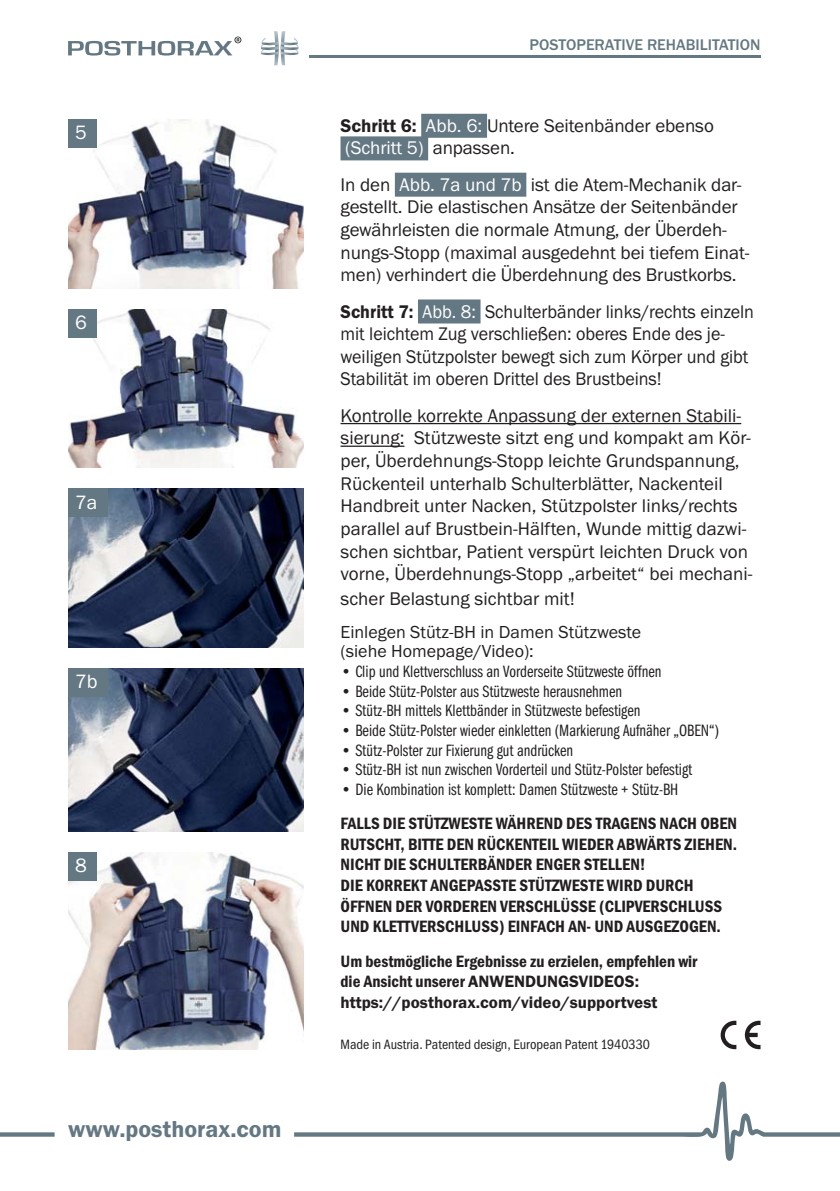
<style>
.page{position:relative;width:840px;height:1191px;background:#fff}
.page>*{position:absolute;margin:0;border:0;box-sizing:border-box;transform-origin:0 0}
.t1{font:24px "Franklin Got Itc TOT Dem";color:#647883}
.t2{font:20px "Franklin Got Itc TOT Boo";color:#fff}
.t3{font:19px/22.6px "Franklin Got Itc TOT Boo";letter-spacing:-.005em;color:#231f20}
.t4{font:19px/22.6px "Franklin Got Itc TOT Boo";letter-spacing:-.005em;color:#231f20;scale:.95 1}
.t5{font:18px/19.6px "Franklin Got Itc TOT Boo";color:#231f20}
.t6{font:17px "Franklin Got Itc TOT Boo Com";color:#231f20}
.t7{font:17px/20.6px "Franklin Got Itc TOT Dem Con";color:#231f20}
.t8{font:17px "Franklin Got Itc TOT Dem";color:#231f20}
.t9{font:500 16px "Franklin Got Itc TOT";color:#647883}
.t10{font:14px "Franklin Got Itc TOT Boo Con";color:#231f20}
.s1{font-family:"Franklin Got Itc TOT Dem"}
.s2{color:#fff}
</style>
<div class="page">
<svg style="left:0;top:1132px;width:55px;height:5px"></svg>
<svg style="left:294px;top:1081px;width:545px;height:80px"></svg>
<hr style="left:309px;top:56px;width:451px;height:2px;background:#647883">
<img style="left:68px;top:119px;width:235px;height:169px">
<div style="left:68px;top:119px;width:28px;height:28px;background:#647883"></div>
<img style="left:68px;top:309px;width:235px;height:159px">
<div style="left:68px;top:309px;width:28px;height:28px;background:#647883"></div>
<img style="left:68px;top:489px;width:235px;height:158px">
<div style="left:68px;top:489px;width:40px;height:28px;background:#647883"></div>
<img style="left:68px;top:668px;width:235px;height:163px">
<div style="left:68px;top:668px;width:40px;height:28px;background:#647883"></div>
<img style="left:68px;top:852px;width:235px;height:197px">
<div style="left:68px;top:852px;width:28px;height:28px;background:#647883"></div>
<div style="left:421px;top:114px;width:66px;height:24px;background:#647883"></div>
<div style="left:340px;top:136px;width:88px;height:24px;background:#647883"></div>
<div style="left:394px;top:173px;width:132px;height:24px;background:#647883"></div>
<div style="left:418px;top:299px;width:62px;height:24px;background:#647883"></div>
<hr style="left:340px;top:423px;width:400px;height:1px;background:#231f20">
<hr style="left:340px;top:445px;width:64px;height:2px;background:#231f20">
<svg style="left:261px;top:31px;width:37px;height:34px"></svg>
<svg style="left:68px;top:37px;width:173px;height:19px"></svg>
<svg style="left:744px;top:1020px;width:16px;height:29px"></svg>
<svg style="left:720px;top:1020px;width:16px;height:29px"></svg>
<p class="t2" style="left:75px;top:125px;width:13px">5</p>
<p class="t2" style="left:75px;top:315px;width:13px">6</p>
<p class="t2" style="left:75px;top:494px;width:24px">7a</p>
<p class="t2" style="left:75px;top:674px;width:24px">7b</p>
<p class="t2" style="left:75px;top:857px;width:13px">8</p>
<p class="t1" style="left:68px;top:1119px;width:215px">www.posthorax.com</p>
<p class="t9" style="left:529px;top:39px;width:232px">POSTOPERATIVE REHABILITATION</p>
<p class="t3" style="left:340px;top:116px;width:374px"><span class="s1">Schritt 6:</span> <span class="s2">Abb. 6:</span> Untere Seitenbänder ebenso <span class="s2">(Schritt 5)</span> anpassen.</p>
<p class="t3" style="left:340px;top:175px;width:410px">In den <span class="s2">Abb. 7a und 7b</span> ist die Atem-Mechanik dar&shy;gestellt. Die elastischen Ansätze der Seitenbänder gewährleisten die normale Atmung, der Überdeh&shy;nungs-Stopp (maximal ausgedehnt bei tiefem Einat&shy;men) verhindert die Überdehnung des Brustkorbs.</p>
<p class="t4" style="left:340px;top:301px;width:436px"><span class="s1">Schritt 7:</span> <span class="s2">Abb. 8:</span> Schulterbänder links/rechts einzeln mit leichtem Zug verschließen: oberes Ende des je&shy;weiligen Stützpolster bewegt sich zum Körper und gibt Stabilität im oberen Drittel des Brustbeins!</p>
<p class="t3" style="left:340px;top:406px;width:413px">Kontrolle korrekte Anpassung der externen Stabili&shy;sierung: Stützweste sitzt eng und kompakt am Kör&shy;per, Überdehnungs-Stopp leichte Grundspannung, Rückenteil unterhalb Schulterblätter, Nackenteil Handbreit unter Nacken, Stützpolster links/rechts parallel auf Brustbein-Hälften, Wunde mittig dazwi&shy;schen sichtbar, Patient verspürt leichten Druck von vorne, Überdehnungs-Stopp „arbeitet“ bei mechani-</p>
<p class="t3" style="left:340px;top:588px;width:236px">scher Belastung sichtbar mit!</p>
<p class="t5" style="left:340px;top:623px;width:302px">Einlegen Stütz-BH in Damen Stützweste (siehe Homepage/Video):</p>
<p class="t6" style="left:340px;top:665px;width:322px">• Clip und Klettverschluss an Vorderseite Stützweste öffnen</p>
<p class="t6" style="left:340px;top:684px;width:283px">• Beide Stütz-Polster aus Stützweste herausnehmen</p>
<p class="t6" style="left:340px;top:704px;width:301px">• Stütz-BH mittels Klettbänder in Stützweste befestigen</p>
<p class="t6" style="left:340px;top:723px;width:380px">• Beide Stütz-Polster wieder einkletten (Markierung Aufnäher „OBEN“)</p>
<p class="t6" style="left:340px;top:743px;width:234px">• Stütz-Polster zur Fixierung gut andrücken</p>
<p class="t6" style="left:340px;top:763px;width:353px">• Stütz-BH ist nun zwischen Vorderteil und Stütz-Polster befestigt</p>
<p class="t6" style="left:340px;top:782px;width:339px">• Die Kombination ist komplett: Damen Stützweste + Stütz-BH</p>
<p class="t7" style="left:340px;top:814px;width:398px">FALLS DIE STÜTZWESTE WÄHREND DES TRAGENS NACH OBEN RUTSCHT, BITTE DEN RÜCKENTEIL WIEDER ABWÄRTS ZIEHEN.<br>NICHT DIE SCHULTERBÄNDER ENGER STELLEN!<br>DIE KORREKT ANGEPASSTE STÜTZWESTE WIRD DURCH ÖFFNEN DER VORDEREN VERSCHLÜSSE (CLIPVERSCHLUSS UND KLETTVERSCHLUSS) EINFACH AN- UND AUSGEZOGEN.</p>
<p class="t7" style="left:340px;top:952px;width:358px">Um bestmögliche Ergebnisse zu erzielen, empfehlen wir die Ansicht unserer <span class="s1">ANWENDUNGSVIDEOS:</span></p>
<p class="t8" style="left:340px;top:995px;width:318px">https://posthorax.com/video/supportvest</p>
<p class="t10" style="left:340px;top:1039px;width:311px">Made in Austria. Patented design, European Patent 1940330</p>
</div>
